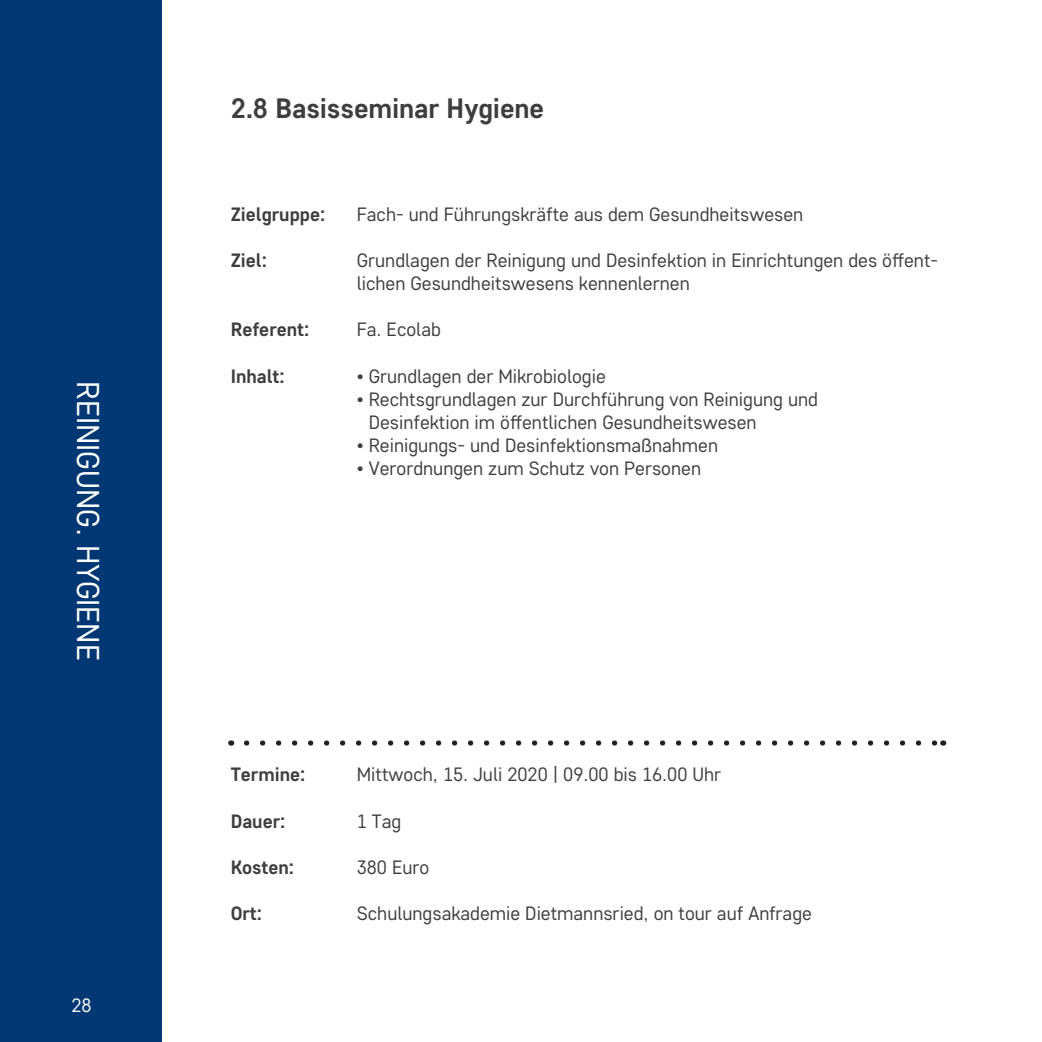
<style>
.page{position:relative;width:1042px;height:1042px;background:#fff}
.page>*{position:absolute;margin:0;border:0;box-sizing:border-box;transform-origin:0 0}
.t1{font:31.5px "Core Sans D35";color:#fff}
.Head{font:700 28px "Core Sans D55";letter-spacing:-.005em;color:#3e3e3f}
.Details_Seminar{font:19.25px/23.1px "Core Sans D35";color:#3e3e3f}
.Anmeldebereich_Semin{font:19.25px "Core Sans D35";color:#3e3e3f}
.Details_Seminar-2{font:700 19.25px "Core Sans D55";color:#3e3e3f}
.Anmeldebereich_Semin-2{font:700 19.25px "Core Sans D55";color:#3e3e3f}
.t2{font:19.25px "Core Sans D35";color:#fff}
</style>
<div class="page">
<div style="left:0;top:0;width:162px;height:1042px;background:#013874"></div>
<svg style="left:246px;top:740px;width:689px;height:5px"></svg>
<h1 class="t1" style="left:109px;top:381px;width:281px;rotate:90deg">REINIGUNG. HYGIENE</h1>
<p class="t2" style="left:72px;top:993px;width:22px">28</p>
<p class="Head" style="left:231px;top:90px;width:315px">2.8 Basisseminar Hygiene</p>
<p class="Details_Seminar-2" style="left:231px;top:202px;width:96px">Zielgruppe:</p>
<p class="Details_Seminar" style="left:357px;top:202px;width:448px">Fach- und Führungskräfte aus dem Gesundheitswesen</p>
<p class="Details_Seminar-2" style="left:231px;top:248px;width:38px">Ziel:</p>
<p class="Details_Seminar" style="left:357px;top:248px;width:583px">Grundlagen der Reinigung und Desinfektion in Einrichtungen des öffent&shy;lichen Gesundheitswesens kennenlernen</p>
<p class="Details_Seminar-2" style="left:231px;top:317px;width:80px">Referent:</p>
<p class="Details_Seminar" style="left:357px;top:318px;width:86px">Fa. Ecolab</p>
<p class="Details_Seminar-2" style="left:231px;top:363px;width:55px">Inhalt:</p>
<p class="Details_Seminar" style="left:357px;top:364px;width:251px">• Grundlagen der Mikrobiologie</p>
<p class="Details_Seminar" style="left:369px;top:387px;width:451px;text-indent:-12px">• Rechtsgrundlagen zur Durchführung von Reinigung und<br>Desinfektion im öffentlichen Gesundheitswesen</p>
<p class="Details_Seminar" style="left:357px;top:433px;width:363px">• Reinigungs- und Desinfektionsmaßnahmen</p>
<p class="Details_Seminar" style="left:357px;top:456px;width:346px">• Verordnungen zum Schutz von Personen</p>
<p class="Details_Seminar-2" style="left:231px;top:762px;width:76px">Termine:</p>
<p class="Details_Seminar" style="left:357px;top:762px;width:366px">Mittwoch, 15. Juli 2020 | 09.00 bis 16.00 Uhr</p>
<p class="Details_Seminar-2" style="left:231px;top:808px;width:56px">Dauer:</p>
<p class="Details_Seminar" style="left:357px;top:809px;width:46px">1 Tag</p>
<p class="Anmeldebereich_Semin-2" style="left:231px;top:854px;width:65px">Kosten:</p>
<p class="Anmeldebereich_Semin" style="left:357px;top:855px;width:74px">380 Euro</p>
<p class="Anmeldebereich_Semin-2" style="left:231px;top:901px;width:33px">Ort:</p>
<p class="Anmeldebereich_Semin" style="left:357px;top:901px;width:457px">Schulungsakademie Dietmannsried, on tour auf Anfrage</p>
</div>
